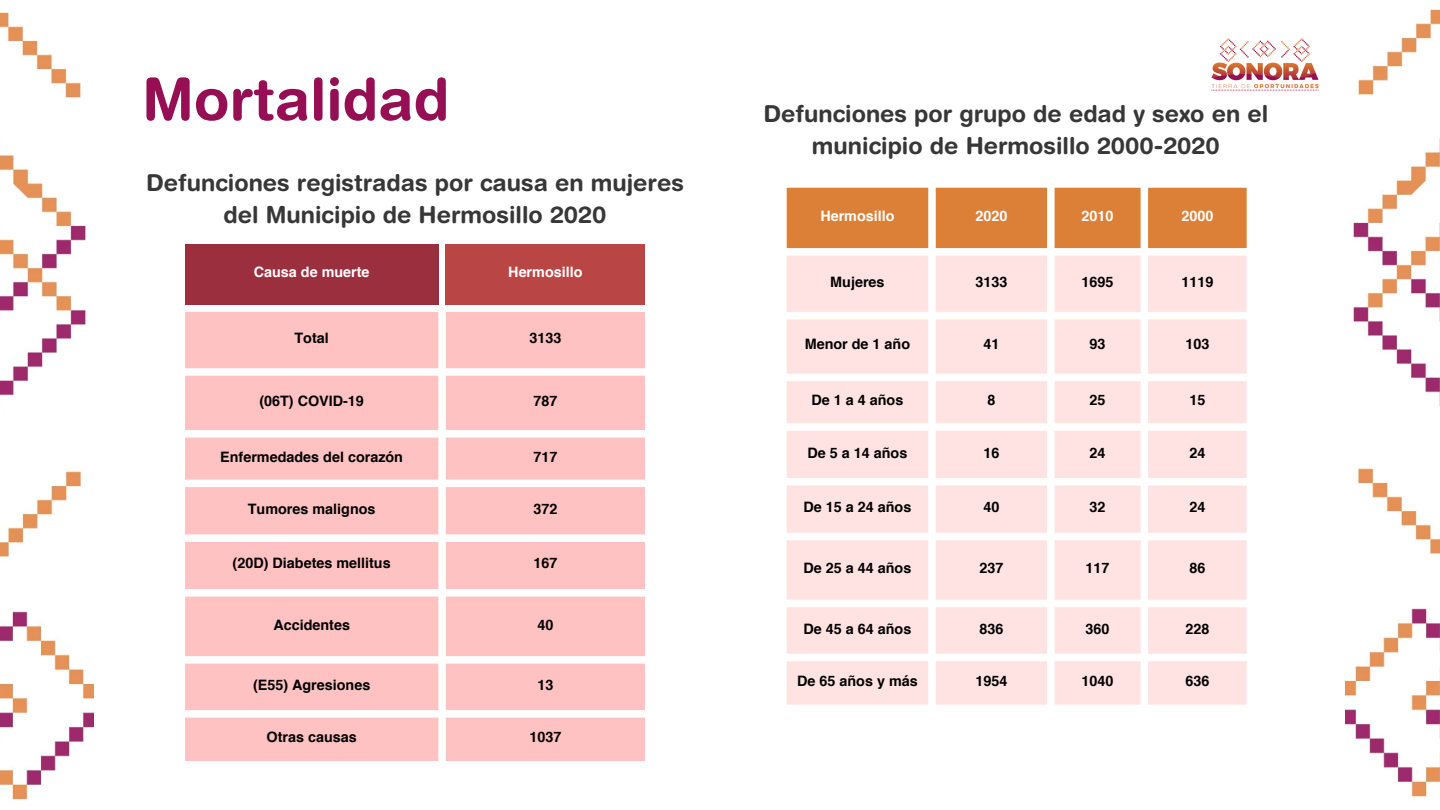
<style>
.page{position:relative;width:1440px;height:810px;background:#fff}
.page>*{position:absolute;margin:0;border:0;box-sizing:border-box;transform-origin:0 0}
.t1{font:700 58.2px "Helvetica Rounded";color:#960e53}
.t2{font:700 23.4px/32.2px "Helvetica Rounded";color:#383737;text-align:center}
.t3{font:700 14.4px "Helvetica";color:#000}
.t4{font:700 14.4px "Helvetica";color:#fff}
</style>
<div class="page">
<img style="left:0;top:12px;width:93px;height:788px">
<img style="left:1345px;top:9px;width:95px;height:788px">
<div style="left:787px;top:188px;width:460px;height:60px;background:#dc7f37"></div>
<svg style="left:787px;top:256px;width:460px;height:449px;fill:#ffe3e3"></svg>
<img style="left:1211px;top:38px;width:108px;height:53px">
<div style="left:185px;top:244px;width:253px;height:60px;background:#9b2f3e"></div>
<div style="left:446px;top:244px;width:199px;height:60px;background:#b94645"></div>
<svg style="left:185px;top:312px;width:460px;height:449px;fill:#ffc2c2"></svg>
<h1 class="t1" style="left:142px;top:64px;width:308px">Mortalidad</h1>
<h2 class="t2" style="left:763px;top:97px;width:506px">Defunciones por grupo de edad y sexo en el municipio de Hermosillo 2000-2020</h2>
<h2 class="t2" style="left:146px;top:166px;width:539px">Defunciones registradas por causa en mujeres del Municipio de Hermosillo 2020</h2>
<p class="t4" style="left:820px;top:210px;width:76px">Hermosillo</p>
<p class="t4" style="left:975px;top:210px;width:33px">2020</p>
<p class="t4" style="left:1082px;top:210px;width:33px">2010</p>
<p class="t4" style="left:1181px;top:210px;width:33px">2000</p>
<p class="t4" style="left:254px;top:266px;width:117px">Causa de muerte</p>
<p class="t4" style="left:508px;top:266px;width:76px">Hermosillo</p>
<p class="t3" style="left:830px;top:276px;width:56px">Mujeres</p>
<p class="t3" style="left:975px;top:276px;width:33px">3133</p>
<p class="t3" style="left:1082px;top:276px;width:33px">1695</p>
<p class="t3" style="left:1181px;top:276px;width:33px">1119</p>
<p class="t3" style="left:295px;top:332px;width:36px">Total</p>
<p class="t3" style="left:529px;top:332px;width:33px">3133</p>
<p class="t3" style="left:805px;top:338px;width:107px">Menor de 1 año</p>
<p class="t3" style="left:983px;top:338px;width:17px">41</p>
<p class="t3" style="left:1090px;top:338px;width:17px">93</p>
<p class="t3" style="left:1185px;top:338px;width:25px">103</p>
<p class="t3" style="left:259px;top:395px;width:106px">(06T) COVID-19</p>
<p class="t3" style="left:533px;top:395px;width:25px">787</p>
<p class="t3" style="left:812px;top:394px;width:93px">De 1 a 4 años</p>
<p class="t3" style="left:987px;top:394px;width:9px">8</p>
<p class="t3" style="left:1090px;top:394px;width:17px">25</p>
<p class="t3" style="left:1189px;top:394px;width:17px">15</p>
<p class="t3" style="left:220px;top:450px;width:184px">Enfermedades del corazón</p>
<p class="t3" style="left:533px;top:450px;width:25px">717</p>
<p class="t3" style="left:808px;top:447px;width:101px">De 5 a 14 años</p>
<p class="t3" style="left:983px;top:447px;width:17px">16</p>
<p class="t3" style="left:1090px;top:447px;width:17px">24</p>
<p class="t3" style="left:1189px;top:447px;width:17px">24</p>
<p class="t3" style="left:248px;top:503px;width:129px">Tumores malignos</p>
<p class="t3" style="left:533px;top:503px;width:25px">372</p>
<p class="t3" style="left:804px;top:501px;width:109px">De 15 a 24 años</p>
<p class="t3" style="left:983px;top:501px;width:17px">40</p>
<p class="t3" style="left:1090px;top:501px;width:17px">32</p>
<p class="t3" style="left:1189px;top:501px;width:17px">24</p>
<p class="t3" style="left:233px;top:557px;width:160px">(20D) Diabetes mellitus</p>
<p class="t3" style="left:533px;top:557px;width:25px">167</p>
<p class="t3" style="left:804px;top:562px;width:109px">De 25 a 44 años</p>
<p class="t3" style="left:979px;top:562px;width:25px">237</p>
<p class="t3" style="left:1086px;top:562px;width:25px">117</p>
<p class="t3" style="left:1189px;top:562px;width:17px">86</p>
<p class="t3" style="left:273px;top:619px;width:78px">Accidentes</p>
<p class="t3" style="left:537px;top:619px;width:17px">40</p>
<p class="t3" style="left:804px;top:622px;width:109px">De 45 a 64 años</p>
<p class="t3" style="left:979px;top:622px;width:25px">836</p>
<p class="t3" style="left:1086px;top:622px;width:25px">360</p>
<p class="t3" style="left:1185px;top:622px;width:25px">228</p>
<p class="t3" style="left:253px;top:679px;width:119px">(E55) Agresiones</p>
<p class="t3" style="left:537px;top:679px;width:17px">13</p>
<p class="t3" style="left:267px;top:731px;width:92px">Otras causas</p>
<p class="t3" style="left:529px;top:731px;width:33px">1037</p>
<p class="t3" style="left:797px;top:675px;width:122px">De 65 años y más</p>
<p class="t3" style="left:975px;top:675px;width:33px">1954</p>
<p class="t3" style="left:1082px;top:675px;width:33px">1040</p>
<p class="t3" style="left:1185px;top:675px;width:25px">636</p>
</div>
